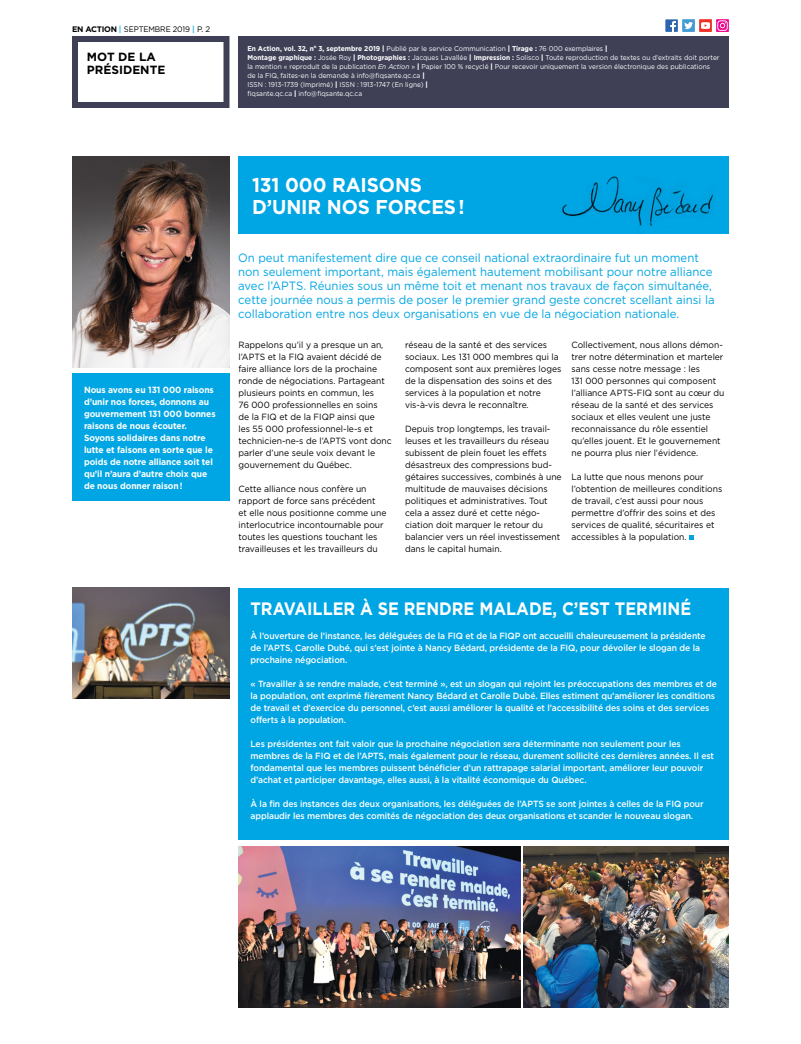
<style>
.page{position:relative;width:801px;height:1044px;background:#fff}
.page>*{position:absolute;margin:0;border:0;box-sizing:border-box;transform-origin:0 0}
.t1{font:700 22px/24px "Gotham";letter-spacing:-.005em;color:#fff;scale:.95 1}
.t2{font:700 20px/22px "Gotham";letter-spacing:-.005em;color:#fff;scale:.95 1}
.t3{font:700 18px "Gotham";color:#fff;scale:.9 1}
.t4{font:12px/14px "Gotham";color:#00a5e3;scale:.95 1}
.t5{font:700 11.9px/13.6px "Gotham";color:#000}
.t6{font:9px/12px "Gotham";color:#000;scale:.95 1}
.t7{font:500 9px/12px "Gotham";letter-spacing:-.01em;color:#fff;scale:.95 1}
.t8{font:700 9px/12px "Gotham";letter-spacing:-.01em;color:#fff;scale:.95 1}
.t9{font:8px "Gotham";color:#000;scale:.95 1}
.t10{font:7px/9px "Gotham";color:#fff;scale:.95 1}
.s1{font-weight:700}
.s2{font-weight:500;color:#00a5e3}
.s3{font-weight:900}
.s4{font-style:italic}
</style>
<div class="page">
<svg style="left:689px;top:536px;width:5px;height:4px"></svg>
<div style="left:72px;top:36px;width:158px;height:72px;border:6px solid #3f4056"></div>
<div style="left:238px;top:156px;width:491px;height:78px;background:#00a5e3"></div>
<div style="left:238px;top:36px;width:491px;height:72px;background:#3f4056"></div>
<div style="left:238px;top:588px;width:491px;height:252px;background:#00a5e3"></div>
<img style="left:562px;top:176px;width:151px;height:50px">
<img style="left:72px;top:588px;width:158px;height:111px">
<img style="left:524px;top:846px;width:205px;height:162px">
<div style="left:72px;top:373px;width:158px;height:128px;background:#00a5e3"></div>
<img style="left:72px;top:156px;width:158px;height:211px">
<div style="left:682px;top:19px;width:13px;height:13px;background:#439bd6"></div>
<svg style="left:684px;top:22px;width:9px;height:7px"></svg>
<svg style="left:665px;top:19px;width:13px;height:13px"></svg>
<div style="left:699px;top:19px;width:13px;height:13px;background:#ee3124"></div>
<svg style="left:701px;top:22px;width:9px;height:7px"></svg>
<svg style="left:716px;top:19px;width:13px;height:13px"></svg>
<svg style="left:717px;top:20px;width:11px;height:11px"></svg>
<img style="left:238px;top:846px;width:282px;height:162px">
<p class="t9" style="left:72px;top:24px;width:67px"><span class="s1">en action</span> <span class="s2">|</span> septembre</p>
<p class="t9" style="left:173px;top:24px;width:41px">2019 <span class="s2">|</span> p. 2</p>
<h3 class="t5" style="left:87px;top:49px;width:80px">mot de la présidente</h3>
<p class="t10" style="left:247px;top:44px;width:498px"><span class="s1">En Action, vol. 32, n</span><sup>o</sup> <span class="s1">3, septembre 2019</span> <span class="s3">|</span> Publié par le service communication <span class="s3">|</span> <span class="s1">Tirage :</span> 76 000 exemplaires <span class="s3">|<br></span><span class="s1">Montage graphique :</span> Josée Roy <span class="s3">|</span> <span class="s1">Photographies :</span> Jacques Lavallée <span class="s3">|</span> <span class="s1">I mpression :</span> Solisco <span class="s3">|</span> toute reproduction de textes ou d’extraits doit porter la mention « reproduit de la publication <span class="s4">En action</span> » <span class="s3">|</span> Papier 100 % recyclé <span class="s3">|</span> Pour recevoir uniquement la version électronique des publications de la FIQ, faites-en la demande à info@fiqsante.qc.ca <span class="s3">|<br></span>Issn : 1913-1739 (i mprimé) <span class="s3">|</span> Issn : 1913-1747 (en ligne) <span class="s3">|<br></span>fiqsante.qc.ca <span class="s3">|</span> info@fiqsante.qc.ca</p>
<p class="t8" style="left:84px;top:383px;width:140px">Nous avons eu 131 000 raisons d’unir nos forces, donnons au gouvernement 131 000 bonnes raisons de nous écouter.<br>Soyons solidaires dans notre lutte et faisons en sorte que le poids de notre alliance soit tel qu’il n’aura d’autre choix que de nous donner raison!</p>
<h1 class="t1" style="left:252px;top:172px;width:267px">Le dernier droit des négo</h1>
<h2 class="t2" style="left:252px;top:174px;width:225px">131 000 raisons d’unir nos forces !</h2>
<h1 class="t1" style="left:316px;top:196px;width:237px">ciations locales !</h1>
<p class="t4" style="left:238px;top:250px;width:503px">On peut manifestement dire que ce conseil national extraordinaire fut un moment non seulement important, mais également hautement mobilisant pour notre alliance avec l’APTS. Réunies sous un même toit et menant nos travaux de façon simultanée, cette journée nous a permis de poser le premier grand geste concret scellant ainsi la collaboration entre nos deux organisations en vue de la négociation nationale.</p>
<p class="t6" style="left:238px;top:339px;width:163px">Rappelons qu’il y a presque un an, l’APTS et la FIQ avaient décidé de faire alliance lors de la prochaine ronde de négociations. Partageant plusieurs points en commun, les<br>76 000 professionnelles en soins<br>de la FIQ et de la FIQP ainsi que<br>les 55 000 professionnel-le-s et technicien-ne-s de l’APTS vont donc parler d’une seule voix devant le gouvernement du Québec.</p>
<p class="t6" style="left:238px;top:483px;width:157px">Cette alliance nous confère un rapport de force sans précédent<br>et elle nous positionne comme une interlocutrice incontournable pour toutes les questions touchant les travailleuses et les travailleurs du</p>
<p class="t6" style="left:405px;top:339px;width:166px">réseau de la santé et des services sociaux. Les 131 000 membres qui la composent sont aux premières loges de la dispensation des soins et des services à la population et notre vis-à-vis devra le reconnaître.</p>
<p class="t6" style="left:405px;top:423px;width:166px">Depuis trop longtemps, les travail&shy;leuses et les travailleurs du réseau subissent de plein fouet les effets désastreux des compressions bud&shy;gétaires successives, combinés à une multitude de mauvaises décisions politiques et administratives. Tout cela a assez duré et cette négo&shy;ciation doit marquer le retour du balancier vers un réel investissement dans le capital humain.</p>
<p class="t6" style="left:572px;top:339px;width:163px">Collectivement, nous allons démon&shy;trer notre détermination et marteler sans cesse notre message : les<br>131 000 personnes qui composent l’alliance APTS-FIQ sont au cœur du réseau de la santé et des services sociaux et elles veulent une juste reconnaissance du rôle essentiel qu’elles jouent. Et le gouvernement ne pourra plus nier l’évidence.</p>
<p class="t6" style="left:572px;top:471px;width:160px">La lutte que nous menons pour l’obtention de meilleures conditions de travail, c’est aussi pour nous permettre d’offrir des soins et des services de qualité, sécuritaires et accessibles à la population.</p>
<h3 class="t3" style="left:250px;top:598px;width:489px">Travailler à se rendre malade, c’est terminé</h3>
<p class="t7" style="left:250px;top:629px;width:481px">À l’ouverture de l’instance, les déléguées de la FIQ et de la FIQP ont accueilli chaleureusement la présidente de l’APTS, Carolle Dubé, qui s’est jointe à Nancy Bédard, présidente de la FIQ, pour dévoiler le slogan de la prochaine négociation.</p>
<p class="t7" style="left:250px;top:677px;width:493px">« Travailler à se rendre malade, c’est terminé », est un slogan qui rejoint les préoccupations des membres et de la population, ont exprimé fièrement Nancy Bédard et Carolle Dubé. Elles estiment qu’améliorer les conditions de travail et d’exercice du personnel, c’est aussi améliorer la qualité et l’accessibilité des soins et des services offerts à la population.</p>
<p class="t7" style="left:250px;top:737px;width:490px">Les présidentes ont fait valoir que la prochaine négociation sera déterminante non seulement pour les membres de la FIQ et de l’APTS, mais également pour le réseau, durement sollicité ces dernières années. Il est fondamental que les membres puissent bénéficier d’un rattrapage salarial important, améliorer leur pouvoir d’achat et participer davantage, elles aussi, à la vitalité économique du Québec.</p>
<p class="t7" style="left:250px;top:797px;width:479px">À la fin des instances des deux organisations, les déléguées de l’APTS se sont jointes à celles de la FIQ pour applaudir les membres des comités de négociation des deux organisations et scander le nouveau slogan.</p>
</div>
